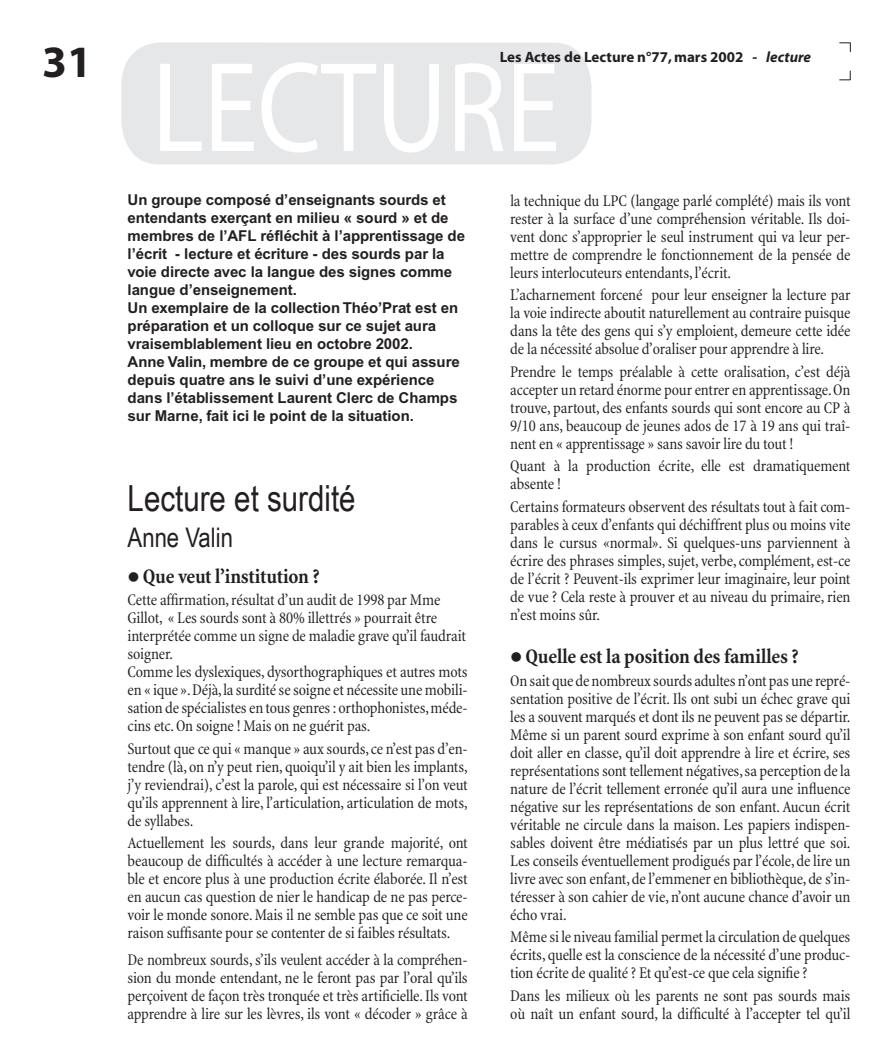
<style>
.page{position:relative;width:893px;height:1063px;background:#fff}
.page>*{position:absolute;margin:0;border:0;box-sizing:border-box;transform-origin:0 0}
.t1{font:129.3px "Myriad";letter-spacing:-.005em;color:#fff;scale:.85 1}
.t2{font:700 45px "Myriad";color:#231f20}
.t3{font:36px "Arial Narrow";color:#231f20}
.t4{font:27px "Arial Narrow";color:#231f20}
.t5{font:700 condensed 21px "Minion";letter-spacing:-.01em;color:#231f20}
.t6{font:condensed 16.5px/18px "Minion";letter-spacing:-.01em;color:#231f20;text-align:justify}
.t7{font:700 15px/18px "Arial";letter-spacing:-.005em;color:#231f20}
.t8{font:700 15px "Myriad";color:#231f20}
.s1{font-style:italic}
</style>
<div class="page">
<div style="left:121px;top:43px;width:470px;height:121px;background:#e6e7e9"></div>
<svg style="left:839px;top:43px;width:12px;height:9px"></svg>
<svg style="left:839px;top:71px;width:12px;height:10px"></svg>
<h2 class="t2" style="left:42px;top:35px;width:51px">31</h2>
<p class="t8" style="left:500px;top:48px;width:313px">Les Actes de Lecture n°77, mars 2002 - <span class="s1">lecture</span></p>
<h1 class="t1" style="left:152px;top:44px;width:482px">LECTURE</h1>
<p class="t7" style="left:128px;top:190px;width:339px">Un groupe composé d’enseignants sourds et entendants exerçant en milieu « sourd » et de membres de l’AFL réfléchit à l’apprentissage de l’écrit - lecture et écriture - des sourds par la voie directe avec la langue des signes comme langue d’enseignement.<br>Un exemplaire de la collection Théo’Prat est en préparation et un colloque sur ce sujet aura vraisemblablement lieu en octobre 2002.<br>Anne Valin, membre de ce groupe et qui assure depuis quatre ans le suivi d’une expérience dans l’établissement Laurent Clerc de Champs sur Marne, fait ici le point de la situation.</p>
<h3 class="t3" style="left:128px;top:471px;width:230px">Lecture et surdité</h3>
<h3 class="t4" style="left:128px;top:517px;width:107px">Anne Valin</h3>
<p class="t5" style="left:128px;top:563px;width:193px">● Que veut l’institution ?</p>
<p class="t6" style="left:128px;top:590px;width:342px;text-align:left">Cette affirmation, résultat d’un audit de 1998 par Mme Gillot, « Les sourds sont à 80% illettrés » pourrait être interprétée comme un signe de maladie grave qu’il faudrait soigner.<br>Comme les dyslexiques, dysorthographiques et autres mots en « ique ». Déjà, la surdité se soigne et nécessite une mobili&shy;sation de spécialistes en tous genres : orthophonistes, méde&shy;cins etc. On soigne ! Mais on ne guérit pas.</p>
<p class="t6" style="left:128px;top:739px;width:342px">Surtout que ce qui « manque » aux sourds, ce n’est pas d’en&shy;tendre (là, on n’y peut rien, quoiqu’il y ait bien les implants, j’y reviendrai), c’est la parole, qui est nécessaire si l’on veut qu’ils apprennent à lire, l’articulation, articulation de mots, de syllabes.</p>
<p class="t6" style="left:128px;top:833px;width:342px">Actuellement les sourds, dans leur grande majorité, ont beaucoup de difficultés à accéder à une lecture remarqua&shy;ble et encore plus à une production écrite élaborée. Il n’est en aucun cas question de nier le handicap de ne pas perce&shy;voir le monde sonore. Mais il ne semble pas que ce soit une raison suffisante pour se contenter de si faibles résultats.</p>
<p class="t6" style="left:128px;top:950px;width:342px">De nombreux sourds, s’ils veulent accéder à la compréhen&shy;sion du monde entendant, ne le feront pas par l’oral qu’ils perçoivent de façon très tronquée et très artificielle. Ils vont apprendre à lire sur les lèvres, ils vont « décoder » grâce à</p>
<p class="t6" style="left:510px;top:191px;width:342px">la technique du LPC (langage parlé complété) mais ils vont rester à la surface d’une compréhension véritable. Ils doi&shy;vent donc s’approprier le seul instrument qui va leur per&shy;mettre de comprendre le fonctionnement de la pensée de leurs interlocuteurs entendants, l’écrit.</p>
<p class="t6" style="left:510px;top:286px;width:342px">L’acharnement forcené pour leur enseigner la lecture par la voie indirecte aboutit naturellement au contraire puisque dans la tête des gens qui s’y emploient, demeure cette idée de la nécessité absolue d’oraliser pour apprendre à lire.</p>
<p class="t6" style="left:510px;top:362px;width:342px">Prendre le temps préalable à cette oralisation, c’est déjà accepter un retard énorme pour entrer en apprentissage. On trouve, partout, des enfants sourds qui sont encore au CP à 9/10 ans, beaucoup de jeunes ados de 17 à 19 ans qui traî&shy;nent en « apprentissage » sans savoir lire du tout !</p>
<p class="t6" style="left:510px;top:457px;width:342px">Quant à la production écrite, elle est dramatiquement absente !</p>
<p class="t6" style="left:510px;top:497px;width:342px">Certains formateurs observent des résultats tout à fait com&shy;parables à ceux d’enfants qui déchiffrent plus ou moins vite dans le cursus «normal». Si quelques-uns parviennent à écrire des phrases simples, sujet, verbe, complément, est-ce de l’écrit ? Peuvent-ils exprimer leur imaginaire, leur point de vue ? Cela reste à prouver et au niveau du primaire, rien n’est moins sûr.</p>
<p class="t5" style="left:510px;top:644px;width:290px">● Quelle est la position des familles ?</p>
<p class="t6" style="left:510px;top:671px;width:342px">On sait que de nombreux sourds adultes n’ont pas une repré&shy;sentation positive de l’écrit. Ils ont subi un échec grave qui les a souvent marqués et dont ils ne peuvent pas se départir.<br>Même si un parent sourd exprime à son enfant sourd qu’il doit aller en classe, qu’il doit apprendre à lire et écrire, ses représentations sont tellement négatives, sa perception de la nature de l’écrit tellement erronée qu’il aura une influence négative sur les représentations de son enfant. Aucun écrit véritable ne circule dans la maison. Les papiers indispen&shy;sables doivent être médiatisés par un plus lettré que soi.<br>Les conseils éventuellement prodigués par l’école, de lire un livre avec son enfant, de l’emmener en bibliothèque, de s’in&shy;téresser à son cahier de vie, n’ont aucune chance d’avoir un écho vrai.</p>
<p class="t6" style="left:510px;top:927px;width:342px">Même si le niveau familial permet la circulation de quelques écrits, quelle est la conscience de la nécessité d’une produc&shy;tion écrite de qualité ? Et qu’est-ce que cela signifie ?</p>
<p class="t6" style="left:510px;top:986px;width:342px">Dans les milieux où les parents ne sont pas sourds mais où naît un enfant sourd, la difficulté à l’accepter tel qu’il</p>
</div>
